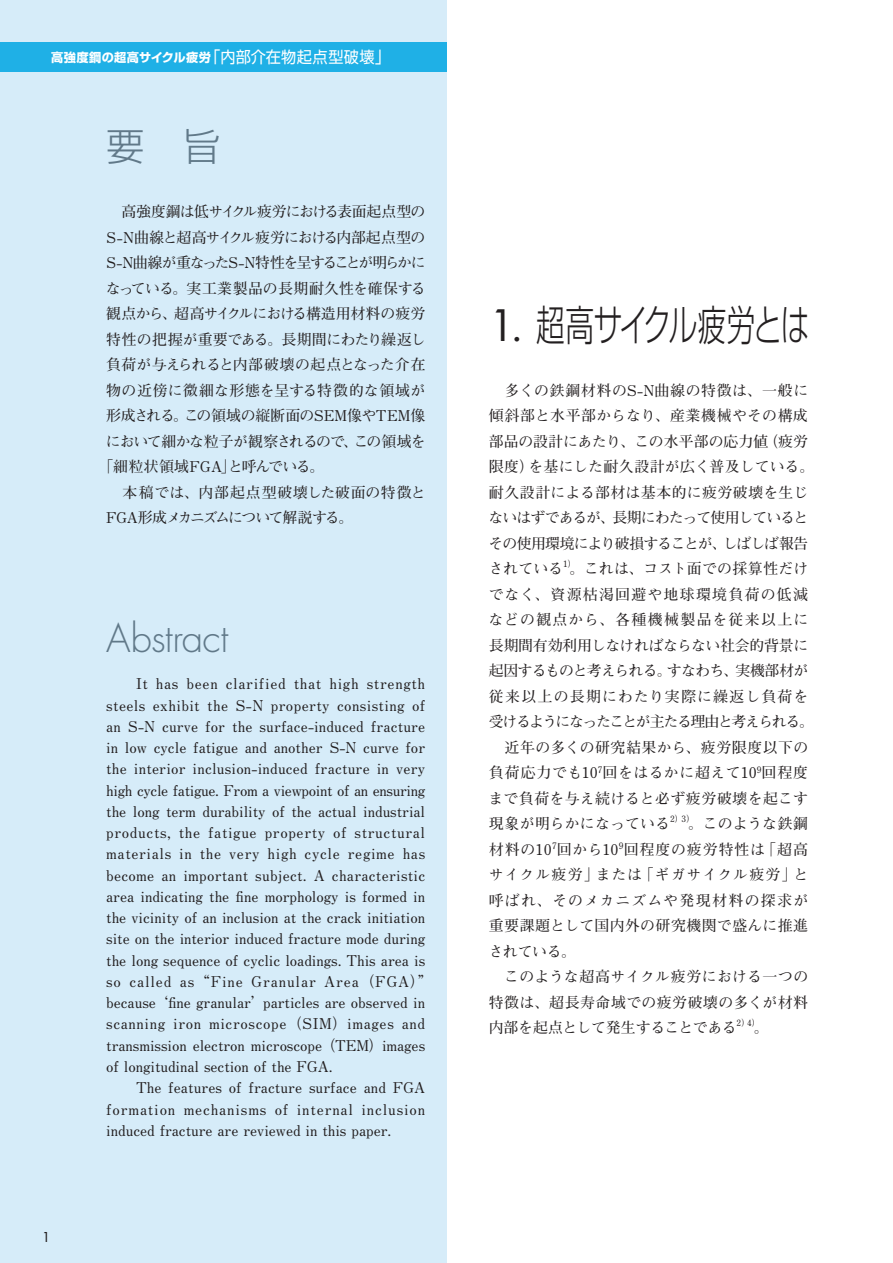
<style>
.page{position:relative;width:893px;height:1263px;background:#fff}
.page>*{position:absolute;margin:0;border:0;box-sizing:border-box;transform-origin:0 0}
.タイトル_大{font:300 42.15px "Shin Go Pro";letter-spacing:-.045em;color:#231f20;scale:.68 1}
.t1{font:300 38.25px "Futura";letter-spacing:-.01em;color:#617989}
.t2{font:300 38.25px "Shin Go Pro";color:#617989}
.本文{font:700 14.85px/25.5px "Futo Min A101 Pro";color:#231f20;text-align:justify}
.要旨_本文{font:700 14.85px/25.5px "Futo Min A101 Pro";letter-spacing:-.02em;color:#231f20}
.要旨_本文-2{font:700 14.85px "Futo Min A101 Pro";color:#231f20}
.要旨_本文-3{font:700 14.85px "Futo Min A101 Pro";letter-spacing:-.05em;color:#231f20}
.要旨_本文-4{font:700 14.85px "Futo Min A101 Pro";letter-spacing:-.095em;color:#231f20}
.要旨_本文-5{font:700 14.85px "Futo Min A101 Pro";letter-spacing:-.055em;color:#231f20}
.要旨_本文-6{font:700 14.85px "Futo Min A101 Pro";letter-spacing:-.045em;color:#231f20}
.要旨_本文-7{font:700 14.85px "Futo Min A101 Pro";letter-spacing:.02em;color:#231f20}
.要旨_本文-8{font:700 14.85px "Futo Min A101 Pro";letter-spacing:.03em;color:#231f20}
.t3{font:13.35px "Futura";color:#231f20}
.t4{font:700 12.15px "Shin Go Pro";letter-spacing:.03em;color:#fff}
.本文-2{font:700 8.7px "Futo Min A101 Pro";color:#231f20}
.s1{font-weight:400;font-size:15.9px}
.s2{font-family:"Futura";font-weight:400}
</style>
<div class="page">
<div style="left:0;top:0;width:446px;height:1263px;background:#d6ecf9"></div>
<div style="left:0;top:43px;width:446px;height:29px;background:#1fb0e6"></div>
<p class="t4" style="left:51px;top:48px;width:341px">高強度鋼の超高サイクル疲労<span class="s1">「内部介在物起点型破壊」</span></p>
<p class="t2" style="left:106px;top:115px;width:116px">要　旨</p>
<p class="要旨_本文-6" style="left:106px;top:200px;width:321px">　高強度鋼は低サイクル疲労における表面起点型の</p>
<p class="要旨_本文-5" style="left:106px;top:226px;width:321px">S-N曲線と超高サイクル疲労における内部起点型の</p>
<p class="要旨_本文-4" style="left:106px;top:251px;width:321px">S-N曲線が重なったS-N特性を呈することが明らかに</p>
<p class="要旨_本文-2" style="left:106px;top:277px;width:321px">なっている。実工業製品の長期耐久性を確保する</p>
<p class="要旨_本文-3" style="left:106px;top:302px;width:321px">観点から、超高サイクルにおける構造用材料の疲労</p>
<p class="要旨_本文-2" style="left:106px;top:328px;width:321px">特性の把握が重要である。長期間にわたり繰返し</p>
<p class="要旨_本文-7" style="left:106px;top:353px;width:321px">負荷が与えられると内部破壊の起点となった介在</p>
<p class="要旨_本文-8" style="left:106px;top:379px;width:321px">物の近傍に微細な形態を呈する特徴的な領域が</p>
<p class="要旨_本文" style="left:106px;top:401px;width:321px">形成される。この領域の縦断面のSEM像やTEM像</p>
<p class="要旨_本文-3" style="left:106px;top:430px;width:321px">において細かな粒子が観察されるので、この領域を</p>
<p class="要旨_本文-2" style="left:98px;top:455px;width:227px">「細粒状領域FGA」と呼んでいる。</p>
<p class="要旨_本文" style="left:106px;top:478px;width:321px">　本稿では、内部起点型破壊した破面の特徴と<br>FGA形成メカニズムについて解説する。</p>
<p class="t3" style="left:43px;top:1229px;width:9px">1</p>
<p class="t1" style="left:106px;top:613px;width:124px">Abstract</p>
<p class="本文" style="left:106px;top:671px;width:328px;line-height:21.3px;text-align:left;text-indent:30px">It has been clarified that high strength steels exhibit the S-N property consisting of an S-N curve for the surface-induced fracture in low cycle fatigue and another S-N curve for the interior inclusion-induced fracture in very high cycle fatigue. From a viewpoint of an ensuring the long term durability of the actual industrial products, the fatigue property of structural materials in the very high cycle regime has become an important subject. A characteristic area indicating the fine morphology is formed in the vicinity of an inclusion at the crack initiation site on the interior induced fracture mode during the long sequence of cyclic loadings. This area is so called as“Fine Granular Area（FGA）” because‘fine granular’particles are observed in scanning iron microscope（SIM）images and transmission electron microscope（TEM）images of longitudinal section of the FGA.</p>
<p class="本文" style="left:106px;top:1075px;width:321px;line-height:21.3px;text-indent:30px">The features of fracture surface and FGA formation mechanisms of internal inclusion induced fracture are reviewed in this paper.</p>
<p class="タイトル_大" style="left:489px;top:291px;width:473px"><span class="s2">1.</span> 超高サイクル疲労とは</p>
<p class="本文" style="left:488px;top:376px;width:327px;text-align:left">　多くの鉄鋼材料のS-N曲線の特徴は、一般に傾斜部と水平部からなり、産業機械やその構成部品の設計にあたり、この水平部の応力値（疲労限度）を基にした耐久設計が広く普及している。耐久設計による部材は基本的に疲労破壊を生じないはずであるが、長期にわたって使用しているとその使用環境により破損することが、しばしば報告されている。これは、コスト面での採算性だけ</p>
<p class="本文-2" style="left:563px;top:557px;width:15px">1）</p>
<p class="本文" style="left:489px;top:580px;width:327px;text-align:left">でなく、資源枯渇回避や地球環境負荷の低減などの観点から、各種機械製品を従来以上に長期間有効利用しなければならない社会的背景に起因するものと考えられる。すなわち、実機部材が従来以上の長期にわたり実際に繰返し負荷を受けるようになったことが主たる理由と考えられる。</p>
<p class="本文" style="left:488px;top:733px;width:321px">　近年の多くの研究結果から、疲労限度以下の負荷応力でも10<sup>7</sup>回をはるかに超えて10<sup>9</sup>回程度まで負荷を与え続けると必ず疲労破壊を起こす現象が明らかになっている</p>
<p class="本文-2" style="left:670px;top:812px;width:27px">2）3）</p>
<p class="本文" style="left:488px;top:809px;width:322px;text-indent:200px">。このような鉄鋼材料の10<sup>7</sup>回から10<sup>9</sup>回程度の疲労特性は「超高サイクル疲労」または「ギガサイクル疲労」と呼ばれ、そのメカニズムや発現材料の探求が重要課題として国内外の研究機関で盛んに推進されている。</p>
<p class="本文" style="left:489px;top:962px;width:321px">　このような超高サイクル疲労における一つの特徴は、超長寿命域での疲労破壊の多くが材料内部を起点として発生することである</p>
<p class="本文-2" style="left:737px;top:1016px;width:26px">2）4）</p>
<p class="本文" style="left:754px;top:1013px;width:16px">。</p>
</div>
